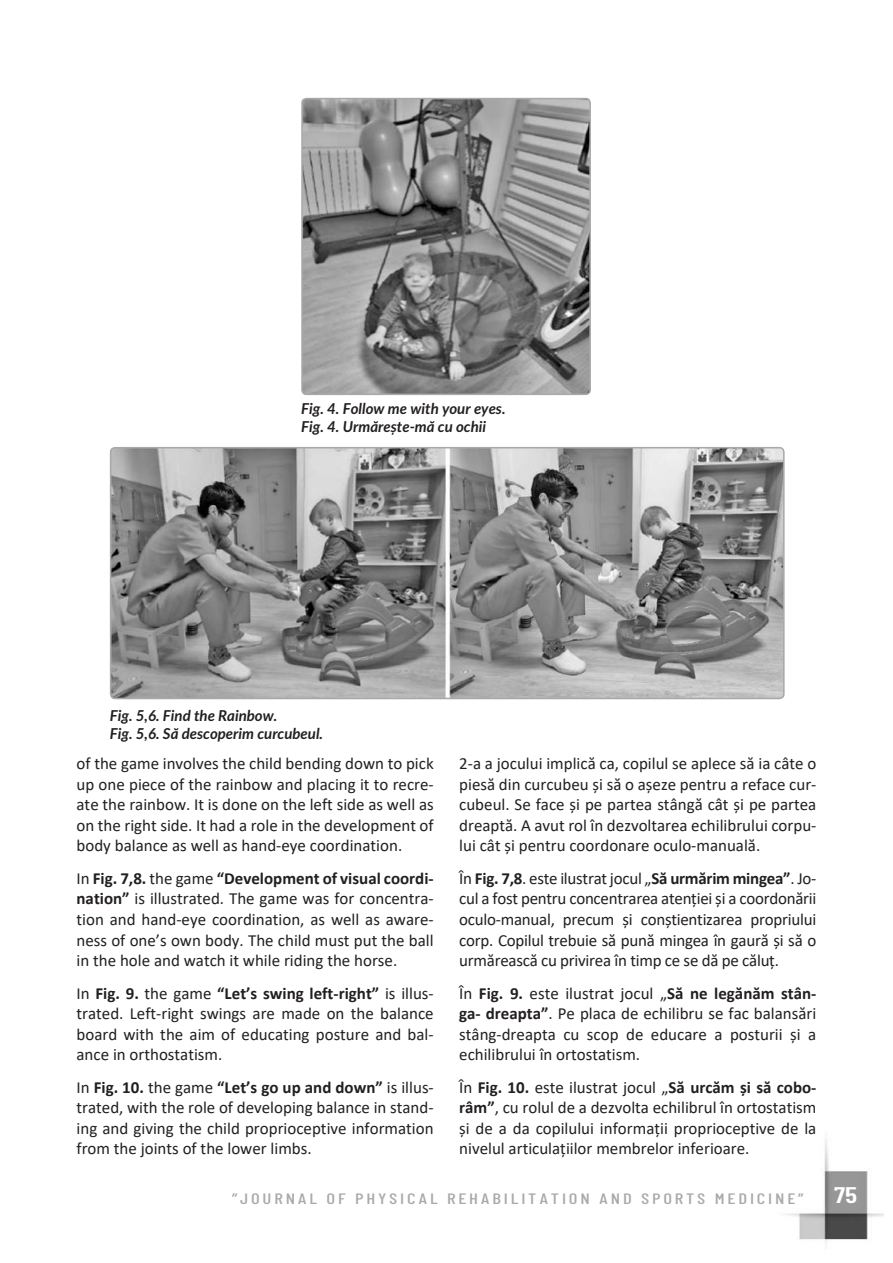
<style>
.page{position:relative;width:893px;height:1263px;background:#fff}
.page>*{position:absolute;margin:0;border:0;box-sizing:border-box;transform-origin:0 0}
.t1{font:600 22.5px "Barlow Condensed";color:#fff;scale:1.25 1}
.t2{font:16.95px/20.5px "Calibri";color:#231f20;text-align:justify}
.t3{font:italic 700 15px/18px "Lato";color:#231f20}
.t4{font:500 15px "Barlow Condensed";letter-spacing:.15em;color:#a8a9ad;scale:1.25 1}
.s1{font-weight:700}
</style>
<div class="page">
<img style="left:786px;top:1138px;width:98px;height:106px">
<img style="left:304px;top:101px;width:284px;height:291px">
<div style="left:301px;top:98px;width:290px;height:297px;border:2px solid #a8a9ad;border-radius:4px"></div>
<img style="left:113px;top:450px;width:669px;height:246px">
<div style="left:110px;top:447px;width:675px;height:252px;border:2px solid #a8a9ad;border-radius:4px"></div>
<p class="t3" style="left:301px;top:399px;width:206px">Fig. 4. Follow me with your eyes.<br>Fig. 4. Urmărește-mă cu ochii</p>
<p class="t3" style="left:110px;top:705px;width:215px">Fig. 5,6. Find the Rainbow.<br>Fig. 5,6. Să descoperim curcubeul.</p>
<p class="t2" style="left:77px;top:753px;width:359px">of the game involves the child bending down to pick up one piece of the rainbow and placing it to recre&shy;ate the rainbow. It is done on the left side as well as on the right side. It had a role in the development of body balance as well as hand-eye coordination.</p>
<p class="t2" style="left:77px;top:867px;width:359px">In <span class="s1">Fig. 7,8.</span> the game <span class="s1">“Development of visual coordi&shy;nation”</span> is illustrated. The game was for concentra&shy;tion and hand-eye coordination, as well as aware&shy;ness of one’s own body. The child must put the ball in the hole and watch it while riding the horse.</p>
<p class="t2" style="left:77px;top:982px;width:359px">In <span class="s1">Fig. 9.</span> the game <span class="s1">“Let’s swing left-right”</span> is illus&shy;trated. Left-right swings are made on the balance board with the aim of educating posture and bal&shy;ance in orthostatism.</p>
<p class="t2" style="left:77px;top:1076px;width:359px">In <span class="s1">Fig. 10.</span> the game <span class="s1">“Let’s go up and down”</span> is illus&shy;trated, with the role of developing balance in stand&shy;ing and giving the child proprioceptive information from the joints of the lower limbs.</p>
<p class="t2" style="left:459px;top:753px;width:359px">2-a a jocului implică ca, copilul se aplece să ia câte o piesă din curcubeu și să o așeze pentru a reface cur&shy;cubeul. Se face și pe partea stângă cât și pe partea dreaptă. A avut rol în dezvoltarea echilibrului corpu&shy;lui cât și pentru coordonare oculo-manuală.</p>
<p class="t2" style="left:459px;top:867px;width:359px">În <span class="s1">Fig. 7,8</span>. este ilustrat jocul „<span class="s1">Să urmărim mingea”</span>. Jo&shy;cul a fost pentru concentrarea atenției și a coordonării oculo-manual, precum și conștientizarea propriului corp. Copilul trebuie să pună mingea în gaură și să o urmărească cu privirea în timp ce se dă pe căluț.</p>
<p class="t2" style="left:459px;top:982px;width:359px">În <span class="s1">Fig. 9.</span> este ilustrat jocul „<span class="s1">Să ne legănăm stân&shy;ga- dreapta”</span>. Pe placa de echilibru se fac balansări stâng-dreapta cu scop de educare a posturii și a echilibrului în ortostatism.</p>
<p class="t2" style="left:459px;top:1076px;width:359px">În <span class="s1">Fig. 10.</span> este ilustrat jocul „<span class="s1">Să urcăm și să cobo&shy;râm”</span>, cu rolul de a dezvolta echilibrul în ortostatism și de a da copilului informații proprioceptive de la nivelul articulațiilor membrelor inferioare.</p>
<p class="t4" style="left:232px;top:1189px;width:459px">”JOURNAL OF PHYSICAL REHABILITATION AND SPORTS MEDICINE”</p>
<h1 class="t1" style="left:834px;top:1181px;width:20px">75</h1>
</div>
